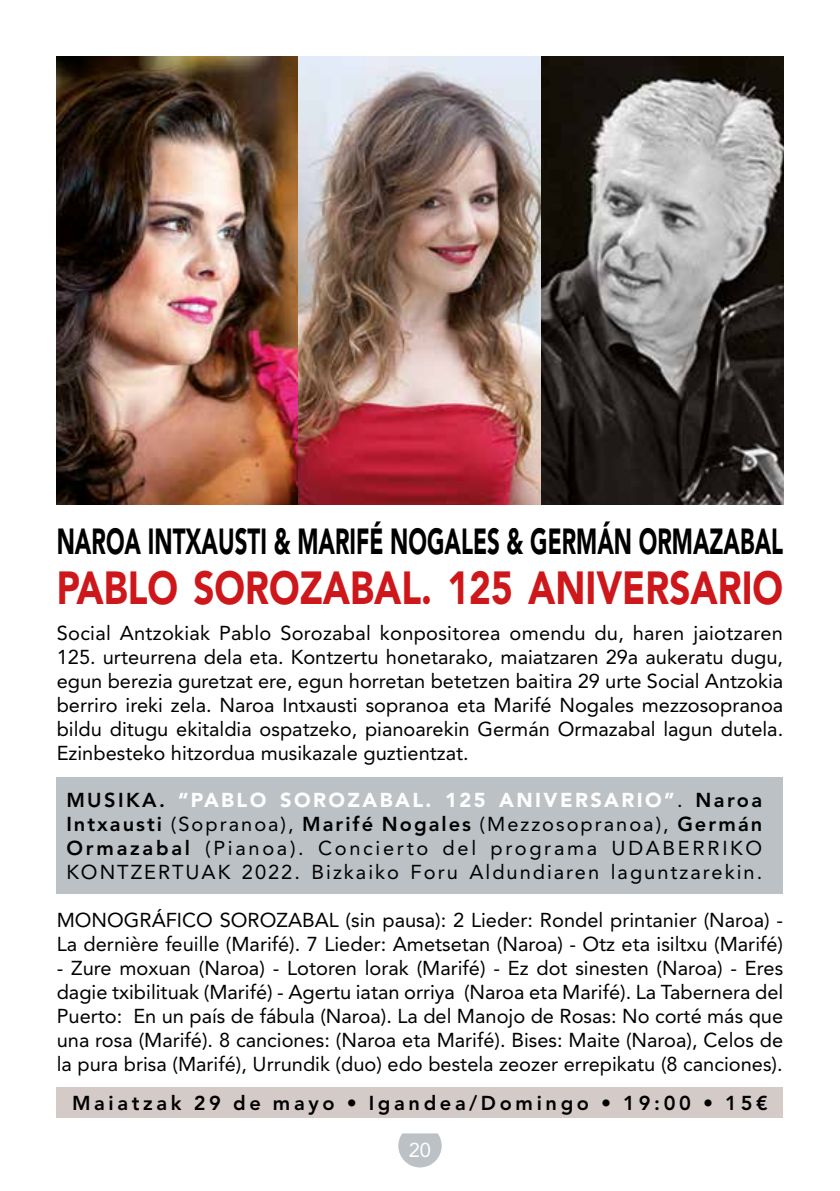
<style>
.page{position:relative;width:840px;height:1191px;background:#fff}
.page>*{position:absolute;margin:0;border:0;box-sizing:border-box;transform-origin:0 0}
.t1{font:900 46px "Avenir LT Std";color:#cd171a;scale:.8 1}
.t2{font:900 36px "Avenir LT Std";color:#000;scale:.62 1}
.t3{font:20px/24px "Avenir LT Std";color:#000;text-align:justify}
.t4{font:800 20px "Avenir LT Std";letter-spacing:.18em;color:#000}
.t5{font:20px "Avenir LT Std";color:#fff}
.s1{font-weight:800}
.s2{font-weight:900;color:#fff}
</style>
<div class="page">
<svg style="left:398px;top:1133px;width:43px;height:34px"></svg>
<div style="left:57px;top:1086px;width:725px;height:31px;background:#d4cac8"></div>
<div style="left:57px;top:777px;width:725px;height:117px;background:#bbc1c5"></div>
<img style="left:57px;top:57px;width:725px;height:448px">
<h2 class="t2" style="left:57px;top:519px;width:1172px">NAROA INTXAUSTI &amp; MARIFÉ NOGALES &amp; GERMÁN ORMAZABAL</h2>
<h1 class="t1" style="left:57px;top:560px;width:909px">PABLO SOROZABAL. 125 ANIVERSARIO</h1>
<p class="t3" style="left:57px;top:621px;width:727px">Social Antzokiak Pablo Sorozabal konpositorea omendu du, haren jaiotzaren 125. urteurrena dela eta. Kontzertu honetarako, maiatzaren 29a aukeratu dugu, egun berezia guretzat ere, egun horretan betetzen baitira 29 urte Social Antzokia berriro ireki zela. Naroa Intxausti sopranoa eta Marifé Nogales mezzosopranoa bildu ditugu ekitaldia ospatzeko, pianoarekin Germán Ormazabal lagun dutela.<br>Ezinbesteko hitzordua musikazale guztientzat.</p>
<p class="t3" style="left:66px;top:788px;width:697px"><span class="s1">MUSIKA.</span> <span class="s2">“PABLO SOROZABAL. 125 ANIVERSARIO”</span>. <span class="s1">Naroa Intxausti</span> (Sopranoa), <span class="s1">Marifé Nogales</span> (Mezzosopranoa), <span class="s1">Germán Ormazabal</span> (Pianoa). Concierto del programa UDABERRIKO KONTZERTUAK 2022. Bizkaiko Foru Aldundiaren laguntzarekin.</p>
<p class="t3" style="left:57px;top:907px;width:727px">MONOGRÁFICO SOROZABAL (sin pausa): 2 Lieder: Rondel printanier (Naroa) -<br>La dernière feuille (Marifé). 7 Lieder: Ametsetan (Naroa) - Otz eta isiltxu (Marifé)</p>
<p class="t3" style="left:57px;top:955px;width:727px">- Zure moxuan (Naroa) - Lotoren lorak (Marifé) - Ez dot sinesten (Naroa) - Eres dagie txibilituak (Marifé) - Agertu iatan orriya (Naroa eta Marifé). La Tabernera del Puerto: En un país de fábula (Naroa). La del Manojo de Rosas: No corté más que una rosa (Marifé). 8 canciones: (Naroa eta Marifé). Bises: Maite (Naroa), Celos de la pura brisa (Marifé), Urrundik (duo) edo bestela zeozer errepikatu (8 canciones).</p>
<p class="t4" style="left:72px;top:1090px;width:697px">Maiatzak 29 de mayo • Igandea/Domingo • 19:00 • 15€</p>
<p class="t5" style="left:408px;top:1138px;width:24px">20</p>
</div>
